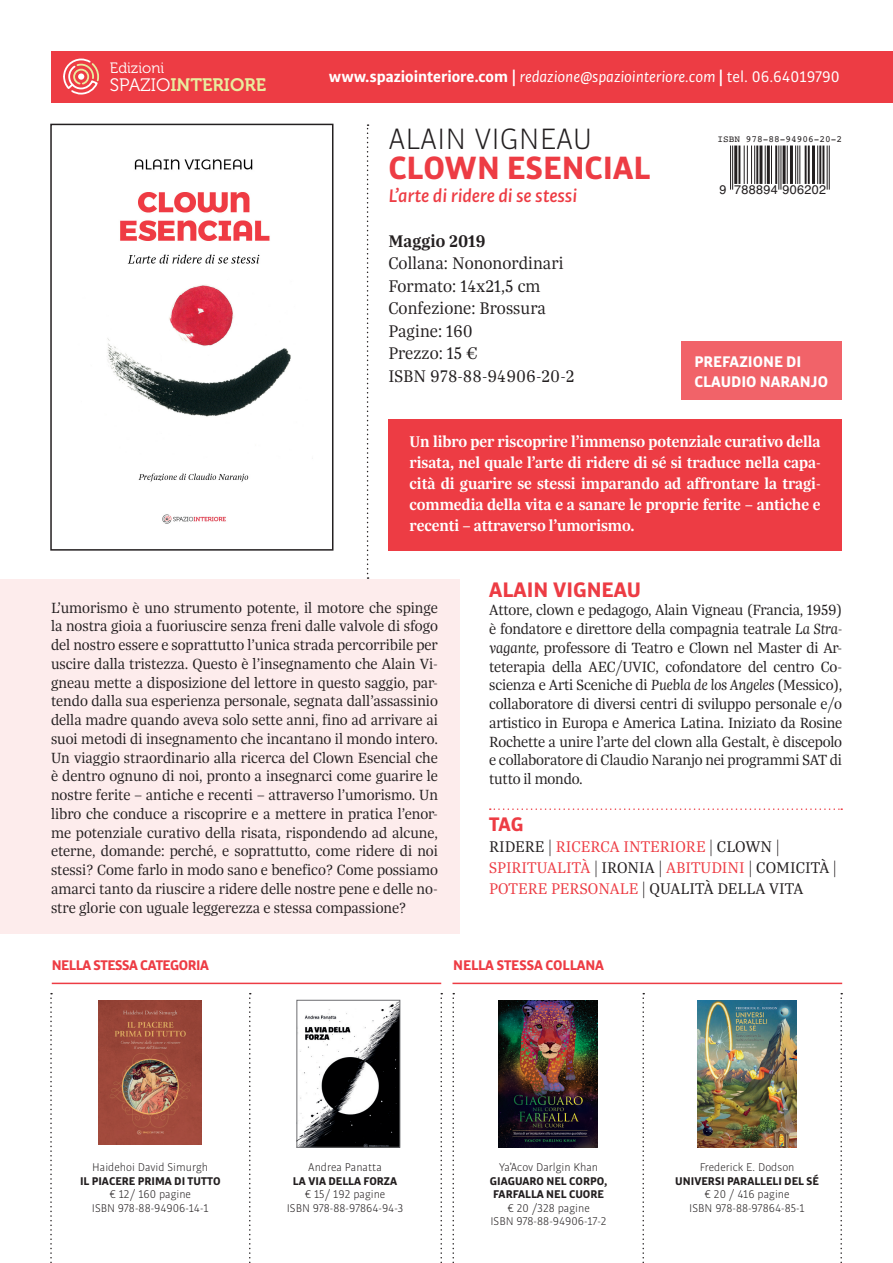
<style>
.page{position:relative;width:893px;height:1263px;background:#fff}
.page>*{position:absolute;margin:0;border:0;box-sizing:border-box;transform-origin:0 0}
.Normale{font:700 34.5px "Bulo";color:#ed3c44}
.Normale-2{font:300 31.5px "Bulo";color:#231f20}
.Normale-3{font:700 22.5px "Bulo";color:#ed3c44}
.Normale-4{font:700 21px "Bulo";color:#ed3c44}
.Normale-5{font:italic 500 19.5px "Bulo";color:#ed3c44}
.Normale-6{font:300 18px "Trola";color:#231f20}
.t1{font:18px "Museo 700";color:#e8ec9e}
.Normale-7{font:600 18px "Trola";color:#231f20}
.Normale-8{font:600 16.5px/21px "Trola";letter-spacing:-.01em;color:#fff;text-align:justify}
.Normale-9{font:300 16.5px/21px "Trola";color:#ed3c44}
.Normale-10{font:italic 16.5px "Bulo";color:#fff}
.Normale-11{font:700 16.5px "Bulo";color:#fff}
.Normale-12{font:300 15.75px/18.8px "Trola";letter-spacing:-.015em;color:#231f20;text-align:justify}
.Normale-13{font:700 15px "Bulo";letter-spacing:-.02em;color:#ed3c44}
.t2{font:15px "Museo 300";color:#fff}
.t3{font:12.6px "Helvetica";letter-spacing:.025em;color:#231f20}
.Normale-14{font:300 12px "Bulo";color:#231f20}
.Normale-15{font:700 12px "Bulo";color:#231f20}
.t4{font:9.45px "Courier";color:#231f20}
.s1{font-family:"Museo 300";color:#fff}
.s2{font-weight:700;font-style:normal}
.s3{font-style:normal}
.s4{font-style:italic}
.s5{color:#231f20}
</style>
<div class="page">
<div style="left:388px;top:419px;width:454px;height:132px;background:#ed3c44"></div>
<div style="left:51px;top:51px;width:842px;height:51px;background:#ed3c44"></div>
<svg style="left:490px;top:808px;width:352px;height:2px"></svg>
<svg style="left:367px;top:124px;width:2px;height:455px"></svg>
<svg style="left:63px;top:58px;width:36px;height:37px"></svg>
<img style="left:107px;top:159px;width:184px;height:365px">
<div style="left:50px;top:124px;width:283px;height:427px;border:2px solid #231f20"></div>
<img style="left:99px;top:1000px;width:103px;height:144px">
<svg style="left:840px;top:993px;width:2px;height:270px"></svg>
<svg style="left:249px;top:993px;width:2px;height:270px"></svg>
<svg style="left:642px;top:993px;width:2px;height:270px"></svg>
<svg style="left:440px;top:993px;width:2px;height:270px"></svg>
<svg style="left:452px;top:993px;width:2px;height:270px"></svg>
<svg style="left:50px;top:993px;width:2px;height:270px"></svg>
<hr style="left:452px;top:983px;width:390px;height:1px;background:#ed3c44">
<hr style="left:52px;top:983px;width:389px;height:1px;background:#ed3c44">
<div style="left:0;top:579px;width:459px;height:355px;background:#fdecec"></div>
<img style="left:298px;top:1002px;width:100px;height:144px">
<div style="left:296px;top:1000px;width:104px;height:148px;border:1px solid #6c6d70"></div>
<img style="left:698px;top:1000px;width:98px;height:147px">
<img style="left:499px;top:1000px;width:99px;height:147px">
<hr style="left:732px;top:146px;width:1px;height:44px;background:#231f20">
<hr style="left:730px;top:146px;width:1px;height:44px;background:#231f20">
<hr style="left:734px;top:146px;width:3px;height:38px;background:#231f20">
<hr style="left:738px;top:146px;width:2px;height:38px;background:#231f20">
<hr style="left:754px;top:146px;width:1px;height:38px;background:#231f20">
<hr style="left:751px;top:146px;width:1px;height:38px;background:#231f20">
<hr style="left:747px;top:146px;width:1px;height:38px;background:#231f20">
<hr style="left:744px;top:146px;width:1px;height:38px;background:#231f20">
<hr style="left:756px;top:146px;width:2px;height:38px;background:#231f20">
<hr style="left:759px;top:146px;width:3px;height:38px;background:#231f20">
<hr style="left:765px;top:146px;width:1px;height:38px;background:#231f20">
<hr style="left:767px;top:146px;width:3px;height:38px;background:#231f20">
<hr style="left:771px;top:146px;width:1px;height:38px;background:#231f20">
<hr style="left:775px;top:146px;width:2px;height:38px;background:#231f20">
<hr style="left:780px;top:146px;width:1px;height:44px;background:#231f20">
<hr style="left:778px;top:146px;width:1px;height:44px;background:#231f20">
<hr style="left:783px;top:146px;width:3px;height:38px;background:#231f20">
<hr style="left:787px;top:146px;width:1px;height:38px;background:#231f20">
<hr style="left:790px;top:146px;width:3px;height:38px;background:#231f20">
<hr style="left:799px;top:146px;width:1px;height:38px;background:#231f20">
<hr style="left:797px;top:146px;width:1px;height:38px;background:#231f20">
<hr style="left:795px;top:146px;width:1px;height:38px;background:#231f20">
<hr style="left:808px;top:146px;width:2px;height:38px;background:#231f20">
<hr style="left:805px;top:146px;width:2px;height:38px;background:#231f20">
<hr style="left:812px;top:146px;width:3px;height:38px;background:#231f20">
<hr style="left:817px;top:146px;width:1px;height:38px;background:#231f20">
<hr style="left:822px;top:146px;width:2px;height:38px;background:#231f20">
<hr style="left:819px;top:146px;width:2px;height:38px;background:#231f20">
<hr style="left:829px;top:146px;width:1px;height:44px;background:#231f20">
<hr style="left:827px;top:146px;width:1px;height:44px;background:#231f20">
<div style="left:682px;top:342px;width:160px;height:58px;background:#f16369"></div>
<p class="t2" style="left:110px;top:60px;width:56px">Edizioni</p>
<p class="t1" style="left:110px;top:75px;width:158px"><span class="s1">SPAZIO</span>INTERIORE</p>
<p class="Normale-10" style="left:329px;top:66px;width:512px"><span class="s2">www.spaziointeriore.com |</span> redazione@spaziointeriore.com <span class="s2">|</span> <span class="s3">tel. 06.64019790</span></p>
<p class="Normale-2" style="left:388px;top:120px;width:205px">ALAIN VIGNEAU</p>
<p class="Normale" style="left:388px;top:146px;width:263px">CLOWN ESENCIAL</p>
<p class="Normale-5" style="left:388px;top:183px;width:190px">L’arte di ridere di se stessi</p>
<p class="Normale-7" style="left:388px;top:229px;width:99px">Maggio 2019</p>
<p class="Normale-6" style="left:388px;top:252px;width:177px">Collana: Nononordinari</p>
<p class="Normale-6" style="left:388px;top:274px;width:154px">Formato: 14x21,5 cm</p>
<p class="Normale-6" style="left:388px;top:297px;width:159px">Confezione: Brossura</p>
<p class="Normale-6" style="left:388px;top:319px;width:86px">Pagine: 160</p>
<p class="Normale-6" style="left:388px;top:342px;width:91px">Prezzo: 15 €</p>
<p class="Normale-6" style="left:388px;top:364px;width:188px">ISBN 978-88-94906-20-2</p>
<p class="t4" style="left:717px;top:132px;width:126px">ISBN 978-88-94906-20-2</p>
<p class="t3" style="left:719px;top:180px;width:108px">9 788894 906202</p>
<p class="Normale-11" style="left:694px;top:351px;width:108px">PREFAZIONE DI</p>
<p class="Normale-11" style="left:694px;top:371px;width:135px">CLAUDIO NARANJO</p>
<p class="Normale-8" style="left:410px;top:430px;width:413px">Un libro per riscoprire l’immenso potenziale curativo della risata, nel quale l’arte di ridere di sé si traduce nella capa&shy;cità di guarire se stessi imparando ad affrontare la tragi&shy;commedia della vita e a sanare le proprie ferite – antiche e recenti – attraverso l’umorismo.</p>
<p class="Normale-12" style="left:51px;top:597px;width:388px">L’umorismo è uno strumento potente, il motore che spinge la nostra gioia a fuoriuscire senza freni dalle valvole di sfogo del nostro essere e soprattutto l’unica strada percorribile per uscire dalla tristezza. Questo è l’insegnamento che Alain Vi&shy;gneau mette a disposizione del lettore in questo saggio, par&shy;tendo dalla sua esperienza personale, segnata dall’assassinio della madre quando aveva solo sette anni, fino ad arrivare ai suoi metodi di insegnamento che incantano il mondo intero.<br>Un viaggio straordinario alla ricerca del Clown Esencial che è dentro ognuno di noi, pronto a insegnarci come guarire le nostre ferite – antiche e recenti – attraverso l’umorismo. Un libro che conduce a riscoprire e a mettere in pratica l’enor&shy;me potenziale curativo della risata, rispondendo ad alcune, eterne, domande: perché, e soprattutto, come ridere di noi stessi? Come farlo in modo sano e benefico? Come possiamo amarci tanto da riuscire a ridere delle nostre pene e delle no&shy;stre glorie con uguale leggerezza e stessa compassione?</p>
<p class="Normale-3" style="left:489px;top:575px;width:153px">ALAIN VIGNEAU</p>
<p class="Normale-12" style="left:489px;top:600px;width:354px">Attore, clown e pedagogo, Alain Vigneau (Francia, 1959) è fondatore e direttore della compagnia teatrale <span class="s4">La Stra&shy;vagante</span>, professore di Teatro e Clown nel Master di Ar&shy;teterapia della AEC/UVIC, cofondatore del centro Co&shy;scienza e Arti Sceniche di <span class="s4">Puebla de los Angeles</span> (Messico), collaboratore di diversi centri di sviluppo personale e/o artistico in Europa e America Latina. Iniziato da Rosine Rochette a unire l’arte del clown alla Gestalt, è discepolo e collaboratore di Claudio Naranjo nei programmi SAT di tutto il mondo.</p>
<p class="Normale-4" style="left:489px;top:811px;width:36px">TAG</p>
<p class="Normale-9" style="left:489px;top:836px;width:349px"><span class="s5">RIDERE |</span> RICERCA INTERIORE <span class="s5">| CLOWN |<br></span>SPIRITUALITÀ <span class="s5">| IRONIA |</span> ABITUDINI <span class="s5">| COMICITÀ |<br></span>POTERE PERSONALE <span class="s5">| QUALITÀ DELLA VITA</span></p>
<p class="Normale-13" style="left:52px;top:955px;width:159px">NELLA STESSA CATEGORIA</p>
<p class="Normale-13" style="left:453px;top:955px;width:152px">NELLA STESSA COLLANA</p>
<p class="Normale-14" style="left:92px;top:1160px;width:117px">Haidehoi David Simurgh</p>
<p class="Normale-15" style="left:80px;top:1173px;width:142px">IL PIACERE PRIMA DI TUTTO</p>
<p class="Normale-14" style="left:109px;top:1187px;width:83px">€ 12/ 160 pagine</p>
<p class="Normale-14" style="left:92px;top:1201px;width:118px">ISBN 978-88-94906-14-1</p>
<p class="Normale-14" style="left:308px;top:1160px;width:75px">Andrea Panatta</p>
<p class="Normale-15" style="left:293px;top:1173px;width:106px">LA VIA DELLA FORZA</p>
<p class="Normale-14" style="left:305px;top:1187px;width:82px">€ 15/ 192 pagine</p>
<p class="Normale-14" style="left:287px;top:1201px;width:118px">ISBN 978-88-97864-94-3</p>
<p class="Normale-14" style="left:499px;top:1160px;width:101px">Ya’Acov Darlgin Khan</p>
<p class="Normale-15" style="left:490px;top:1173px;width:119px">GIAGUARO NEL CORPO,</p>
<p class="Normale-15" style="left:493px;top:1187px;width:112px">FARFALLA NEL CUORE</p>
<p class="Normale-14" style="left:507px;top:1201px;width:84px">€ 20 /328 pagine</p>
<p class="Normale-14" style="left:490px;top:1214px;width:118px">ISBN 978-88-94906-17-2</p>
<p class="Normale-14" style="left:700px;top:1160px;width:96px">Frederick E. Dodson</p>
<p class="Normale-15" style="left:675px;top:1173px;width:145px">UNIVERSI PARALLELI DEL SÉ</p>
<p class="Normale-14" style="left:704px;top:1187px;width:87px">€ 20 / 416 pagine</p>
<p class="Normale-14" style="left:689px;top:1201px;width:117px">ISBN 978-88-97864-85-1</p>
</div>
